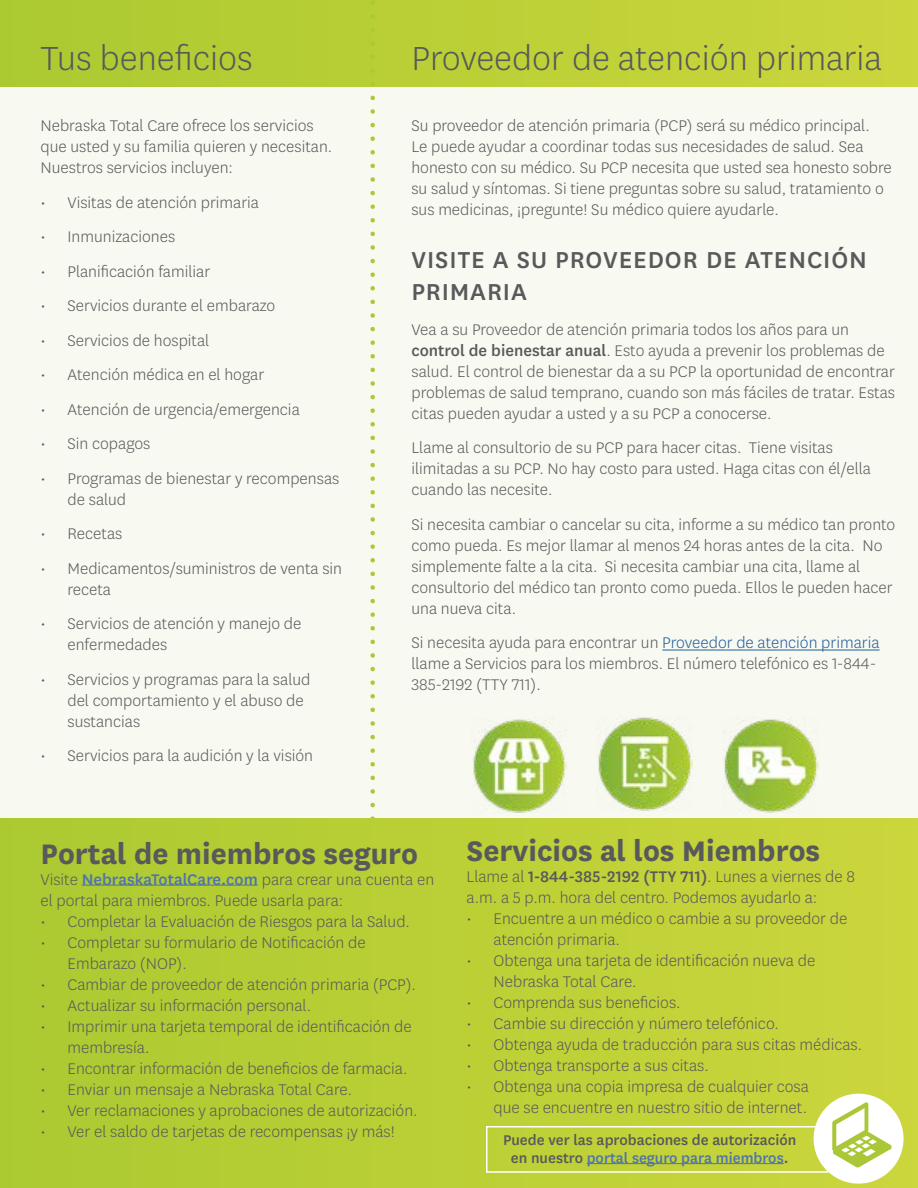
<style>
.page{position:relative;width:918px;height:1188px;background:#fff}
.page>*{position:absolute;margin:0;border:0;box-sizing:border-box;transform-origin:0 0}
.Article_Header{font:300 39px "Centene Sans";color:#58595b}
.t1{font:700 33px "Centene Sans";color:#58595b}
.Headline_Subhead_1{font:500 27px/32.4px "Centene Sans";letter-spacing:.035em;color:#58595b}
.t2{font:300 18px/21px "Centene Sans";color:#58595b}
.Subheads___Callouts{font:500 16.5px/18px "Centene Sans";color:#58595b;text-align:center}
.s1{font-weight:500}
.s2{color:#215e9e}
.s3{font-weight:500;color:#4f73ad}
.s4{color:#4f73ad}
</style>
<div class="page">
<div style="left:0;top:0;width:918px;height:858px;background:#f8faf1"></div>
<div style="left:0;top:0;width:918px;height:86px;background:linear-gradient(to right,#abca31,#ccd63c)"></div>
<svg style="left:370px;top:0;width:5px;height:818px"></svg>
<div style="left:0;top:818px;width:918px;height:370px;background:linear-gradient(to right,#abc931,#ccd63c)"></div>
<hr style="left:82px;top:885px;width:176px;height:1px;background:#4f73ad">
<div style="left:486px;top:1126px;width:342px;height:47px;border:2px solid #fff"></div>
<hr style="left:587px;top:1163px;width:197px;height:1px;background:#4f73ad">
<img style="left:598px;top:717px;width:94px;height:94px">
<img style="left:724px;top:719px;width:94px;height:94px">
<img style="left:473px;top:719px;width:94px;height:94px">
<hr style="left:662px;top:650px;width:218px;height:1px;background:#215e9e">
<div style="left:814px;top:1094px;width:90px;height:90px;background:#fff;border-radius:50%"></div>
<svg style="left:832px;top:1102px;width:59px;height:66px"></svg>
<p class="Article_Header" style="left:40px;top:34px;width:214px">Tus beneficios</p>
<p class="t2" style="left:40px;top:115px;width:293px">Nebraska Total Care ofrece los servicios que usted y su familia quieren y necesitan.<br>Nuestros servicios incluyen:</p>
<p class="t2" style="left:40px;top:191px;width:220px">• Visitas de atención primaria</p>
<p class="t2" style="left:40px;top:226px;width:136px">• Inmunizaciones</p>
<p class="t2" style="left:40px;top:260px;width:171px">• Planificación familiar</p>
<p class="t2" style="left:40px;top:295px;width:236px">• Servicios durante el embarazo</p>
<p class="t2" style="left:40px;top:329px;width:170px">• Servicios de hospital</p>
<p class="t2" style="left:40px;top:364px;width:225px">• Atención médica en el hogar</p>
<p class="t2" style="left:40px;top:398px;width:261px">• Atención de urgencia/emergencia</p>
<p class="t2" style="left:40px;top:433px;width:111px">• Sin copagos</p>
<p class="t2" style="left:68px;top:467px;width:273px;text-indent:-27px">• Programas de bienestar y recompensas de salud</p>
<p class="t2" style="left:40px;top:523px;width:83px">• Recetas</p>
<p class="t2" style="left:68px;top:557px;width:276px;text-indent:-27px">• Medicamentos/suministros de venta sin receta</p>
<p class="t2" style="left:68px;top:613px;width:235px;text-indent:-27px">• Servicios de atención y manejo de enfermedades</p>
<p class="t2" style="left:68px;top:668px;width:244px;text-indent:-27px">• Servicios y programas para la salud del comportamiento y el abuso de sustancias</p>
<p class="t2" style="left:40px;top:745px;width:274px">• Servicios para la audición y la visión</p>
<p class="Article_Header" style="left:411px;top:34px;width:472px">Proveedor de atención primaria</p>
<p class="t2" style="left:411px;top:115px;width:482px">Su proveedor de atención primaria (PCP) será su médico principal.<br>Le puede ayudar a coordinar todas sus necesidades de salud. Sea honesto con su médico. Su PCP necesita que usted sea honesto sobre su salud y síntomas. Si tiene preguntas sobre su salud, tratamiento o sus medicinas, ¡pregunte! Su médico quiere ayudarle.</p>
<p class="Headline_Subhead_1" style="left:411px;top:242px;width:457px">VISITE A SU PROVEEDOR DE ATENCIÓN<br>PRIMARIA</p>
<p class="t2" style="left:411px;top:318px;width:485px">Vea a su Proveedor de atención primaria todos los años para un <span class="s1">control de bienestar anual</span>. Esto ayuda a prevenir los problemas de salud. El control de bienestar da a su PCP la oportunidad de encontrar problemas de salud temprano, cuando son más fáciles de tratar. Estas citas pueden ayudar a usted y a su PCP a conocerse.</p>
<p class="t2" style="left:411px;top:437px;width:461px">Llame al consultorio de su PCP para hacer citas. Tiene visitas ilimitadas a su PCP. No hay costo para usted. Haga citas con él/ella cuando las necesite.</p>
<p class="t2" style="left:411px;top:513px;width:485px">Si necesita cambiar o cancelar su cita, informe a su médico tan pronto como pueda. Es mejor llamar al menos 24 horas antes de la cita. No simplemente falte a la cita. Si necesita cambiar una cita, llame al consultorio del médico tan pronto como pueda. Ellos le pueden hacer una nueva cita.</p>
<p class="t2" style="left:411px;top:632px;width:470px">Si necesita ayuda para encontrar un <span class="s2">Proveedor de atención primaria </span>llame a Servicios para los miembros. El número telefónico es 1-844-<br>385-2192 (TTY 711).</p>
<p class="t1" style="left:40px;top:830px;width:379px">Portal de miembros seguro</p>
<p class="t2" style="left:40px;top:868px;width:395px">Visite <span class="s3">NebraskaTotalCare.com</span> para crear una cuenta en el portal para miembros. Puede usarla para:</p>
<p class="t2" style="left:40px;top:910px;width:371px">• Completar la Evaluación de Riesgos para la Salud.</p>
<p class="t2" style="left:68px;top:931px;width:300px;text-indent:-27px">• Completar su formulario de Notificación de<br>Embarazo (NOP).</p>
<p class="t2" style="left:40px;top:973px;width:377px">• Cambiar de proveedor de atención primaria (PCP).</p>
<p class="t2" style="left:40px;top:994px;width:272px">• Actualizar su información personal.</p>
<p class="t2" style="left:68px;top:1015px;width:346px;text-indent:-27px">• Imprimir una tarjeta temporal de identificación de membresía.</p>
<p class="t2" style="left:40px;top:1057px;width:369px">• Encontrar información de beneficios de farmacia.</p>
<p class="t2" style="left:40px;top:1078px;width:313px">• Enviar un mensaje a Nebraska Total Care.</p>
<p class="t2" style="left:40px;top:1099px;width:379px">• Ver reclamaciones y aprobaciones de autorización.</p>
<p class="t2" style="left:40px;top:1120px;width:356px">• Ver el saldo de tarjetas de recompensas ¡y más!</p>
<p class="t1" style="left:467px;top:827px;width:355px">Servicios al los Miembros</p>
<p class="t2" style="left:467px;top:865px;width:390px">Llame al <span class="s1">1-844-385-2192 (TTY 711)</span>. Lunes a viernes de 8 a.m. a 5 p.m. hora del centro. Podemos ayudarlo a:</p>
<p class="t2" style="left:494px;top:907px;width:355px;text-indent:-27px">• Encuentre a un médico o cambie a su proveedor de atención primaria.</p>
<p class="t2" style="left:494px;top:949px;width:323px;text-indent:-27px">• Obtenga una tarjeta de identificación nueva de<br>Nebraska Total Care.</p>
<p class="t2" style="left:467px;top:991px;width:216px">• Comprenda sus beneficios.</p>
<p class="t2" style="left:467px;top:1012px;width:314px">• Cambie su dirección y número telefónico.</p>
<p class="t2" style="left:467px;top:1033px;width:397px">• Obtenga ayuda de traducción para sus citas médicas.</p>
<p class="t2" style="left:467px;top:1054px;width:244px">• Obtenga transporte a sus citas.</p>
<p class="t2" style="left:467px;top:1075px;width:344px;text-align:right">• Obtenga una copia impresa de cualquier cosa que se encuentre en nuestro sitio de internet.</p>
<p class="Subheads___Callouts" style="left:503px;top:1130px;width:295px">Puede ver las aprobaciones de autorización en nuestro <span class="s4">portal seguro para miembros</span>.</p>
</div>
